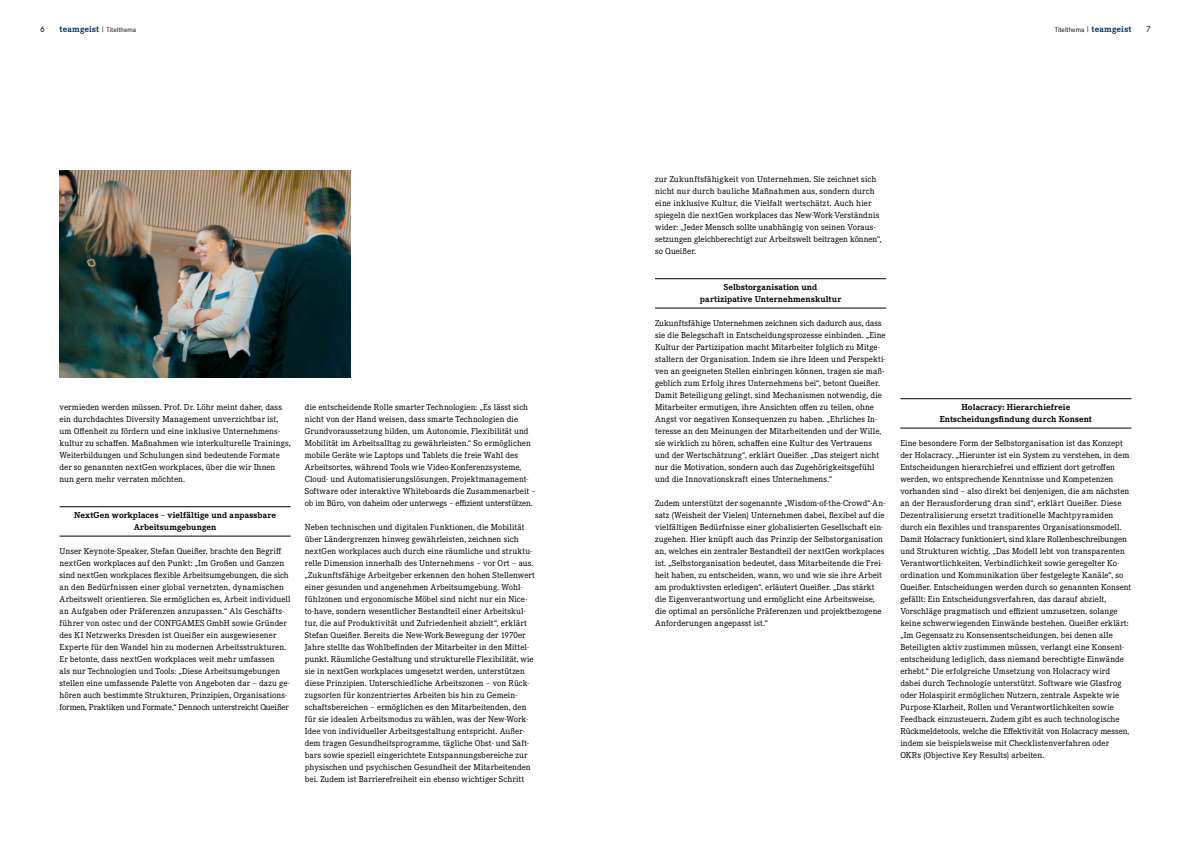
<style>
.page{position:relative;width:1191px;height:842px;background:#fff}
.page>*{position:absolute;margin:0;border:0;box-sizing:border-box;transform-origin:0 0}
.P_-_Fließtext{font:9px/12px "Corporate E";letter-spacing:.005em;color:#000}
.P_-_Zwischenüberschrift{font:700 9px/12px "Corporate E";letter-spacing:.015em;color:#000;text-align:center}
.t1{font:9px "Corporate S";color:#000}
.t2{font:7px "Corporate S";color:#000}
.s1{font-family:"Corporate E";font-weight:700;font-size:9px;color:#003669}
</style>
<div class="page">
<hr style="left:60px;top:536px;width:231px;height:1px;background:#000">
<hr style="left:60px;top:506px;width:231px;height:1px;background:#000">
<hr style="left:655px;top:308px;width:231px;height:1px;background:#000">
<hr style="left:655px;top:278px;width:231px;height:1px;background:#000">
<hr style="left:900px;top:428px;width:231px;height:1px;background:#000">
<hr style="left:900px;top:398px;width:231px;height:1px;background:#000">
<img style="left:60px;top:170px;width:291px;height:208px">
<p class="t1" style="left:40px;top:23px;width:6px">6</p>
<p class="t2" style="left:60px;top:25px;width:78px"><span class="s1">teamgeist</span> | Titelthema</p>
<p class="t2" style="left:1054px;top:25px;width:78px">Titelthema | <span class="s1">teamgeist</span></p>
<p class="t1" style="left:1146px;top:23px;width:6px">7</p>
<p class="P_-_Fließtext" style="left:60px;top:401px;width:233px">vermieden werden müssen. Prof. Dr. Löhr meint daher, dass ein durchdachtes Diversity Management unverzichtbar ist, um Offenheit zu fördern und eine inklusive Unternehmens&shy;kultur zu schaffen. Maßnahmen wie interkulturelle Trainings, Weiterbildungen und Schulungen sind bedeutende Formate der so genannten nextGen workplaces, über die wir Ihnen nun gern mehr verraten möchten.</p>
<p class="P_-_Zwischenüberschrift" style="left:74px;top:509px;width:203px">NextGen workplaces – vielfältige und anpassbare<br>Arbeitsumgebungen</p>
<p class="P_-_Fließtext" style="left:60px;top:545px;width:232px">Unser Keynote-Speaker, Stefan Queißer, brachte den Begriff nextGen workplaces auf den Punkt: „Im Großen und Ganzen sind nextGen workplaces flexible Arbeitsumgebungen, die sich an den Bedürfnissen einer global vernetzten, dynamischen Arbeitswelt orientieren. Sie ermöglichen es, Arbeit individuell an Aufgaben oder Präferenzen anzupassen.“ Als Geschäfts&shy;führer von ostec und der CONFGAMES GmbH sowie Gründer des KI Netzwerks Dresden ist Queißer ein ausgewiesener Experte für den Wandel hin zu modernen Arbeitsstrukturen.<br>Er betonte, dass nextGen workplaces weit mehr umfassen<br>als nur Technologien und Tools: „Diese Arbeitsumgebungen stellen eine umfassende Palette von Angeboten dar – dazu ge&shy;hören auch bestimmte Strukturen, Prinzipien, Organisations&shy;formen, Praktiken und Formate.“ Dennoch unterstreicht Queißer</p>
<p class="P_-_Fließtext" style="left:305px;top:401px;width:233px">die entscheidende Rolle smarter Technologien: „Es lässt sich nicht von der Hand weisen, dass smarte Technologien die Grundvoraussetzung bilden, um Autonomie, Flexibilität und Mobilität im Arbeitsalltag zu gewährleisten.“ So ermöglichen mobile Geräte wie Laptops und Tablets die freie Wahl des Arbeitsortes, während Tools wie Video-Konferenzsysteme, Cloud- und Automatisierungslösungen, Projektmanagement-Software oder interaktive Whiteboards die Zusammenarbeit – ob im Büro, von daheim oder unterwegs – effizient unterstützen.</p>
<p class="P_-_Fließtext" style="left:305px;top:521px;width:232px">Neben technischen und digitalen Funktionen, die Mobilität über Ländergrenzen hinweg gewährleisten, zeichnen sich nextGen workplaces auch durch eine räumliche und struktu&shy;relle Dimension innerhalb des Unternehmens – vor Ort – aus. „Zukunftsfähige Arbeitgeber erkennen den hohen Stellenwert einer gesunden und angenehmen Arbeitsumgebung. Wohl&shy;fühlzonen und ergonomische Möbel sind nicht nur ein Nice&shy;to-have, sondern wesentlicher Bestandteil einer Arbeitskul&shy;tur, die auf Produktivität und Zufriedenheit abzielt“, erklärt Stefan Queißer. Bereits die New-Work-Bewegung der 1970er Jahre stellte das Wohlbefinden der Mitarbeiter in den Mittel&shy;punkt. Räumliche Gestaltung und strukturelle Flexibilität, wie sie in nextGen workplaces umgesetzt werden, unterstützen diese Prinzipien. Unterschiedliche Arbeitszonen – von Rück&shy;zugsorten für konzentriertes Arbeiten bis hin zu Gemein&shy;schaftsbereichen – ermöglichen es den Mitarbeitenden, den für sie idealen Arbeitsmodus zu wählen, was der New-Work-Idee von individueller Arbeitsgestaltung entspricht. Außer&shy;dem tragen Gesundheitsprogramme, tägliche Obst- und Saft&shy;bars sowie speziell eingerichtete Entspannungsbereiche zur physischen und psychischen Gesundheit der Mitarbeitenden bei. Zudem ist Barrierefreiheit ein ebenso wichtiger Schritt</p>
<p class="P_-_Fließtext" style="left:655px;top:173px;width:228px">zur Zukunftsfähigkeit von Unternehmen. Sie zeichnet sich nicht nur durch bauliche Maßnahmen aus, sondern durch eine inklusive Kultur, die Vielfalt wertschätzt. Auch hier spiegeln die nextGen workplaces das New-Work-Verständnis wider: „Jeder Mensch sollte unabhängig von seinen Voraus-- setzungen gleichberechtigt zur Arbeitswelt beitragen können“, so Queißer.</p>
<p class="P_-_Zwischenüberschrift" style="left:700px;top:281px;width:143px">Selbstorganisation und partizipative Unternehmenskultur</p>
<p class="P_-_Fließtext" style="left:655px;top:317px;width:232px">Zukunftsfähige Unternehmen zeichnen sich dadurch aus, dass sie die Belegschaft in Entscheidungsprozesse einbinden. „Eine Kultur der Partizipation macht Mitarbeiter folglich zu Mitge&shy;staltern der Organisation. Indem sie ihre Ideen und Perspekti&shy;ven an geeigneten Stellen einbringen können, tragen sie maß&shy;geblich zum Erfolg ihres Unternehmens bei“, betont Queißer.<br>Damit Beteiligung gelingt, sind Mechanismen notwendig, die Mitarbeiter ermutigen, ihre Ansichten offen zu teilen, ohne Angst vor negativen Konsequenzen zu haben. „Ehrliches In&shy;teresse an den Meinungen der Mitarbeitenden und der Wille, sie wirklich zu hören, schaffen eine Kultur des Vertrauens und der Wertschätzung“, erklärt Queißer. „Das steigert nicht nur die Motivation, sondern auch das Zugehörigkeitsgefühl und die Innovationskraft eines Unternehmens.“</p>
<p class="P_-_Fließtext" style="left:655px;top:497px;width:232px">Zudem unterstützt der sogenannte „Wisdom-of-the-Crowd“-An&shy;satz (Weisheit der Vielen) Unternehmen dabei, flexibel auf die vielfältigen Bedürfnisse einer globalisierten Gesellschaft ein&shy;zugehen. Hier knüpft auch das Prinzip der Selbstorganisation an, welches ein zentraler Bestandteil der nextGen workplaces ist. „Selbstorganisation bedeutet, dass Mitarbeitende die Frei&shy;heit haben, zu entscheiden, wann, wo und wie sie ihre Arbeit am produktivsten erledigen“, erläutert Queißer. „Das stärkt die Eigenverantwortung und ermöglicht eine Arbeitsweise, die optimal an persönliche Präferenzen und projektbezogene Anforderungen angepasst ist.“</p>
<p class="P_-_Zwischenüberschrift" style="left:939px;top:401px;width:154px">Holacracy: Hierarchiefreie<br>Entscheidungsfindung durch Konsent</p>
<p class="P_-_Fließtext" style="left:900px;top:437px;width:233px">Eine besondere Form der Selbstorganisation ist das Konzept der Holacracy. „Hierunter ist ein System zu verstehen, in dem Entscheidungen hierarchiefrei und effizient dort getroffen werden, wo entsprechende Kenntnisse und Kompetenzen vorhanden sind – also direkt bei denjenigen, die am nächsten an der Herausforderung dran sind“, erklärt Queißer. Diese Dezentralisierung ersetzt traditionelle Machtpyramiden durch ein flexibles und transparentes Organisationsmodell.<br>Damit Holacracy funktioniert, sind klare Rollenbeschreibungen und Strukturen wichtig. „Das Modell lebt von transparenten Verantwortlichkeiten, Verbindlichkeit sowie geregelter Ko&shy;ordination und Kommunikation über festgelegte Kanäle“, so Queißer. Entscheidungen werden durch so genannten Konsent gefällt: Ein Entscheidungsverfahren, das darauf abzielt, Vorschläge pragmatisch und effizient umzusetzen, solange keine schwerwiegenden Einwände bestehen. Queißer erklärt: „Im Gegensatz zu Konsensentscheidungen, bei denen alle Beteiligten aktiv zustimmen müssen, verlangt eine Konsent&shy;entscheidung lediglich, dass niemand berechtigte Einwände erhebt.“ Die erfolgreiche Umsetzung von Holacracy wird dabei durch Technologie unterstützt. Software wie Glasfrog oder Holaspirit ermöglichen Nutzern, zentrale Aspekte wie Purpose-Klarheit, Rollen und Verantwortlichkeiten sowie Feedback einzusteuern. Zudem gibt es auch technologische Rückmeldetools, welche die Effektivität von Holacracy messen, indem sie beispielsweise mit Checklistenverfahren oder OKRs (Objective Key Results) arbeiten.</p>
</div>
